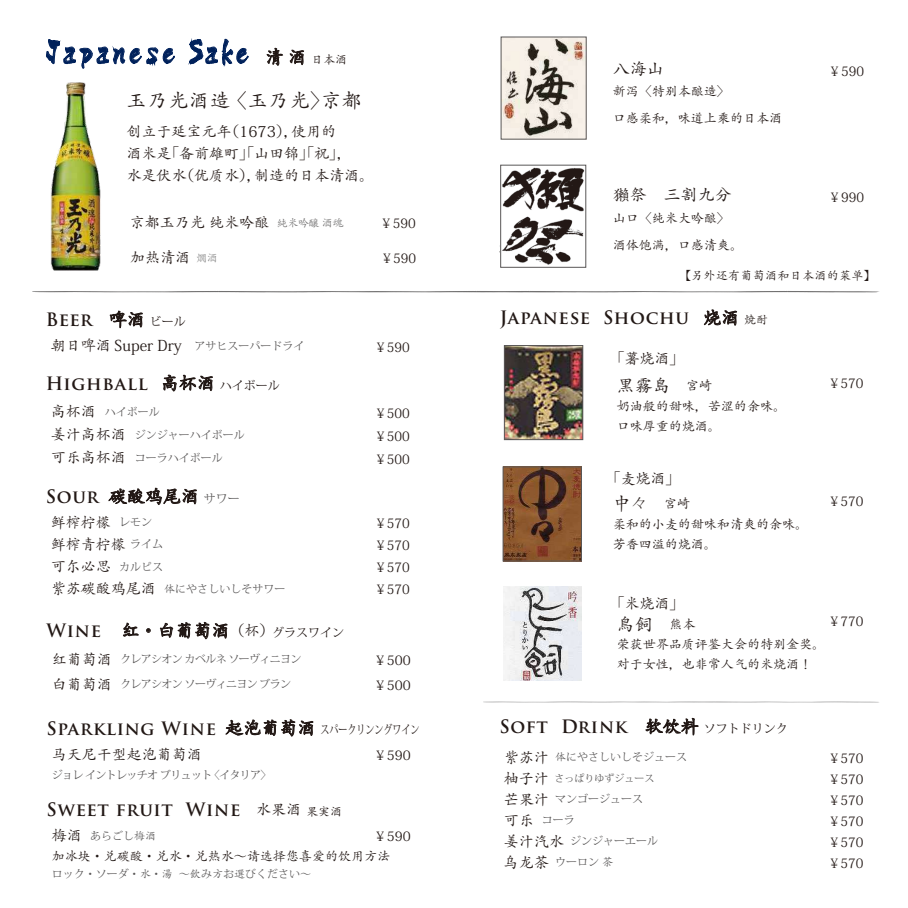
<style>
.page{position:relative;width:908px;height:908px;background:#fff}
.page>*{position:absolute;margin:0;border:0;box-sizing:border-box;transform-origin:0 0}
.t1{font:34.8px "Kyo Madoka Kana B";letter-spacing:.075em;color:#00215b;scale:.83 1}
.t2{font:20px "Adobe Kaiti Std";letter-spacing:.04em;color:#221815}
.t3{font:700 18px "Trajan Pro";letter-spacing:.04em;color:#221815}
.t4{font:18px "Adobe Kaiti Std";color:#221815}
.t5{font:17px "Adobe Kaiti Std";color:#221815}
.t6{font:15px/22px "Adobe Kaiti Std";color:#221815}
.t7{font:13px/20px "Adobe Kaiti Std";color:#221815}
.t8{font:13px/21px "Koz Min Pr 6 N";color:#221815;text-align:justify;scale:.96 1}
.t9{font:13px/25px "Koz Min Pr 6 N";color:#221815}
.t10{font:12px "Adobe Kaiti Std";color:#221815}
.t11{font:12px "Adobe Kaiti Std";letter-spacing:.025em;color:#221815}
.t12{font:12px "Adobe Kaiti Std";color:#221815;scale:.75 1}
.t13{font:11px/21px "Adobe Kaiti Std";color:#595757}
.t14{font:11px "Adobe Kaiti Std";letter-spacing:-.06em;color:#595757}
.t15{font:10px "Adobe Kaiti Std";color:#595757}
.s1{font-size:18px}
.s2{font-size:11px;color:#727171}
.s3{font-size:11px;color:#898989}
.s4{font-size:11px;color:#595757}
.s5{font-size:15px;color:#221815}
.s6{font-size:12px;color:#595757}
.s7{font-size:15px}
.s8{font-size:12px}
.s9{font-size:13px}
</style>
<div class="page">
<svg style="left:32px;top:291px;width:847px;height:1px"></svg>
<svg style="left:483px;top:701px;width:395px;height:1px"></svg>
<img style="left:502px;top:39px;width:82px;height:98px">
<img style="left:499px;top:166px;width:88px;height:102px">
<div style="left:500px;top:165px;width:85px;height:102px;border:1px solid #595757"></div>
<img style="left:504px;top:468px;width:75px;height:91px">
<div style="left:502px;top:466px;width:79px;height:95px;border:1px solid #595757"></div>
<img style="left:506px;top:347px;width:74px;height:90px">
<div style="left:504px;top:345px;width:78px;height:94px;border:1px solid #595757"></div>
<img style="left:503px;top:586px;width:78px;height:94px">
<svg style="left:46px;top:39px;width:129px;height:30px"></svg>
<svg style="left:189px;top:38px;width:59px;height:29px"></svg>
<img style="left:50px;top:82px;width:51px;height:189px">
<svg style="left:267px;top:48px;width:15px;height:18px"></svg>
<svg style="left:290px;top:50px;width:14px;height:15px"></svg>
<svg style="left:645px;top:717px;width:53px;height:17px"></svg>
<svg style="left:703px;top:309px;width:33px;height:16px"></svg>
<svg style="left:110px;top:310px;width:33px;height:18px"></svg>
<svg style="left:163px;top:374px;width:50px;height:17px"></svg>
<svg style="left:109px;top:487px;width:88px;height:17px"></svg>
<svg style="left:123px;top:622px;width:15px;height:14px"></svg>
<svg style="left:146px;top:628px;width:4px;height:4px"></svg>
<svg style="left:160px;top:621px;width:67px;height:17px"></svg>
<svg style="left:225px;top:719px;width:88px;height:16px"></svg>
<h1 class="t1" style="left:46px;top:34px;width:247px">Japanese Sake</h1>
<p class="t10" style="left:265px;top:52px;width:84px"><span class="s1">清 酒</span> 日本酒</p>
<h2 class="t2" style="left:126px;top:88px;width:237px">玉乃光酒造 〈玉乃光〉京都</h2>
<p class="t6" style="left:126px;top:120px;width:249px">创立于延宝元年（1673），使用的<br>酒米是「备前雄町」「山田锦」「祝」，<br>水是伏水（优质水），制造的日本清酒。</p>
<p class="t6" style="left:130px;top:212px;width:215px">京都玉乃光 纯米吟酿 <span class="s2">純米吟醸 酒魂</span></p>
<p class="t6" style="left:130px;top:246px;width:89px">加热清酒 <span class="s3">燗酒</span></p>
<p class="t8" style="left:380px;top:213px;width:38px">￥590</p>
<p class="t8" style="left:380px;top:248px;width:38px">￥590</p>
<p class="t10" style="left:109px;top:314px;width:79px"><span class="s1">啤酒</span> ビール</p>
<p class="t3" style="left:46px;top:308px;width:48px">Beer</p>
<p class="t6" style="left:51px;top:334px;width:255px">朝日啤酒 Super Dry <span class="s4">アサヒスーパードライ</span></p>
<p class="t8" style="left:374px;top:336px;width:38px">￥590</p>
<p class="t3" style="left:46px;top:372px;width:103px">Highball</p>
<p class="t13" style="left:51px;top:400px;width:195px;line-height:23px"><span class="s5">高杯酒</span> ハイボール<br><span class="s5">姜汁高杯酒</span> ジンジャーハイボール<span class="s5">可乐高杯酒</span> コーラハイボール</p>
<p class="t8" style="left:374px;top:401px;width:38px;line-height:23px">￥500￥500￥500</p>
<p class="t3" style="left:46px;top:485px;width:55px">Sour</p>
<p class="t6" style="left:51px;top:511px;width:114px">鲜榨柠檬 <span class="s4">レモン</span>鲜榨青柠檬<span class="s4">ライム</span>可尓必思 <span class="s4">カルピス</span></p>
<p class="t13" style="left:51px;top:578px;width:236px"><span class="s5">紫苏碳酸鸡尾酒</span> 体にやさしいしそサワー</p>
<p class="t10" style="left:161px;top:377px;width:121px"><span class="s1">高杯酒</span> ハイボール</p>
<p class="t4" style="left:109px;top:485px;width:133px">碳酸鸡尾酒<span class="s6">サワー</span></p>
<p class="t8" style="left:374px;top:512px;width:38px;line-height:22px">￥570￥570￥570￥570</p>
<p class="t4" style="left:121px;top:619px;width:224px">红·白葡萄酒<span class="s7">（杯）</span><span class="s8">グラスワイン</span></p>
<p class="t3" style="left:47px;top:619px;width:56px">Wine</p>
<p class="t14" style="left:52px;top:652px;width:251px"><span class="s5">红葡萄酒</span> クレアシオン カベルネ ソーヴィニヨン</p>
<p class="t14" style="left:52px;top:677px;width:241px"><span class="s5">白葡萄酒</span> クレアシオン ソーヴィニヨン ブラン</p>
<p class="t9" style="left:373px;top:647px;width:38px">￥500￥500</p>
<p class="t12" style="left:225px;top:722px;width:260px"><span class="s1">起泡葡萄酒</span> スパークリンングワイン</p>
<p class="t3" style="left:47px;top:716px;width:171px">Sparkling Wine</p>
<p class="t6" style="left:52px;top:742px;width:152px">马天尼干型起泡葡萄酒</p>
<p class="t14" style="left:52px;top:767px;width:221px">ジョレ イントレッチオ ブリュット 〈イタリア〉</p>
<p class="t9" style="left:373px;top:742px;width:38px">￥590</p>
<p class="t3" style="left:47px;top:797px;width:195px">Sweet fruit Wine</p>
<p class="t6" style="left:256px;top:798px;width:88px">水果酒<span class="s8">果実酒</span></p>
<p class="t13" style="left:52px;top:825px;width:106px"><span class="s5">梅酒</span> あらごし梅酒</p>
<p class="t7" style="left:52px;top:845px;width:340px">加冰块·兑碳酸·兑水·兑热水～请选择您喜爱的饮用方法</p>
<p class="t13" style="left:52px;top:862px;width:261px">ロック·ソーダ·水·湯 ～飲み方お選びください～</p>
<p class="t9" style="left:373px;top:824px;width:38px">￥590</p>
<p class="t5" style="left:612px;top:58px;width:52px">八海山</p>
<p class="t7" style="left:612px;top:78px;width:170px;line-height:27px">新泻〈特别本酿造〉<br>口感柔和，味道上乘的日本酒</p>
<p class="t5" style="left:612px;top:184px;width:120px">獺祭　三割九分</p>
<p class="t7" style="left:612px;top:204px;width:131px;line-height:27px">山口〈纯米大吟酿〉酒体饱满，口感清爽。</p>
<p class="t8" style="left:828px;top:61px;width:38px">￥590</p>
<p class="t8" style="left:828px;top:187px;width:38px">￥990</p>
<p class="t11" style="left:678px;top:268px;width:198px">【另外还有葡萄酒和日本酒的菜单】</p>
<p class="t3" style="left:499px;top:306px;width:191px">Japanese Shochu</p>
<p class="t6" style="left:609px;top:347px;width:76px">「薯烧酒」</p>
<p class="t4" style="left:702px;top:306px;width:67px">烧酒 <span class="s8">焼酎</span></p>
<p class="t4" style="left:616px;top:374px;width:97px">黒霧島 <span class="s9">宮崎</span></p>
<p class="t7" style="left:616px;top:395px;width:170px">奶油般的甜味，苦涩的余味。口味厚重的烧酒。</p>
<p class="t6" style="left:605px;top:467px;width:76px">「麦烧酒」</p>
<p class="t4" style="left:612px;top:492px;width:79px">中々 <span class="s9">宮崎</span></p>
<p class="t7" style="left:612px;top:513px;width:196px">柔和的小麦的甜味和清爽的余味。芳香四溢的烧酒。</p>
<p class="t8" style="left:827px;top:372px;width:38px">￥570</p>
<p class="t8" style="left:827px;top:490px;width:38px">￥570</p>
<p class="t6" style="left:609px;top:592px;width:76px">「米烧酒」</p>
<p class="t4" style="left:616px;top:613px;width:80px">鳥飼 <span class="s9">熊本</span></p>
<p class="t7" style="left:616px;top:634px;width:209px">荣获世界品质评鉴大会的特别金奖。对于女性，也非常人气的米烧酒！</p>
<p class="t8" style="left:827px;top:610px;width:38px">￥770</p>
<p class="t10" style="left:644px;top:720px;width:145px"><span class="s1">软饮料</span> ソフトドリンク</p>
<p class="t13" style="left:503px;top:746px;width:185px"><span class="s5">紫苏汁</span> 体にやさしいしそジュース</p>
<p class="t15" style="left:503px;top:771px;width:152px"><span class="s5">柚子汁</span> さっぱりゆずジュース</p>
<p class="t13" style="left:503px;top:788px;width:156px"><span class="s5">芒果汁</span> マンゴージュース<span class="s5">可乐</span> コーラ<br><span class="s5">姜汁汽水</span> ジンジャーエール<span class="s5">乌龙茶</span> ウーロン 茶</p>
<p class="t3" style="left:499px;top:715px;width:129px">Soft Drink</p>
<p class="t8" style="left:827px;top:748px;width:38px">￥570￥570￥570￥570￥570￥570</p>
</div>
